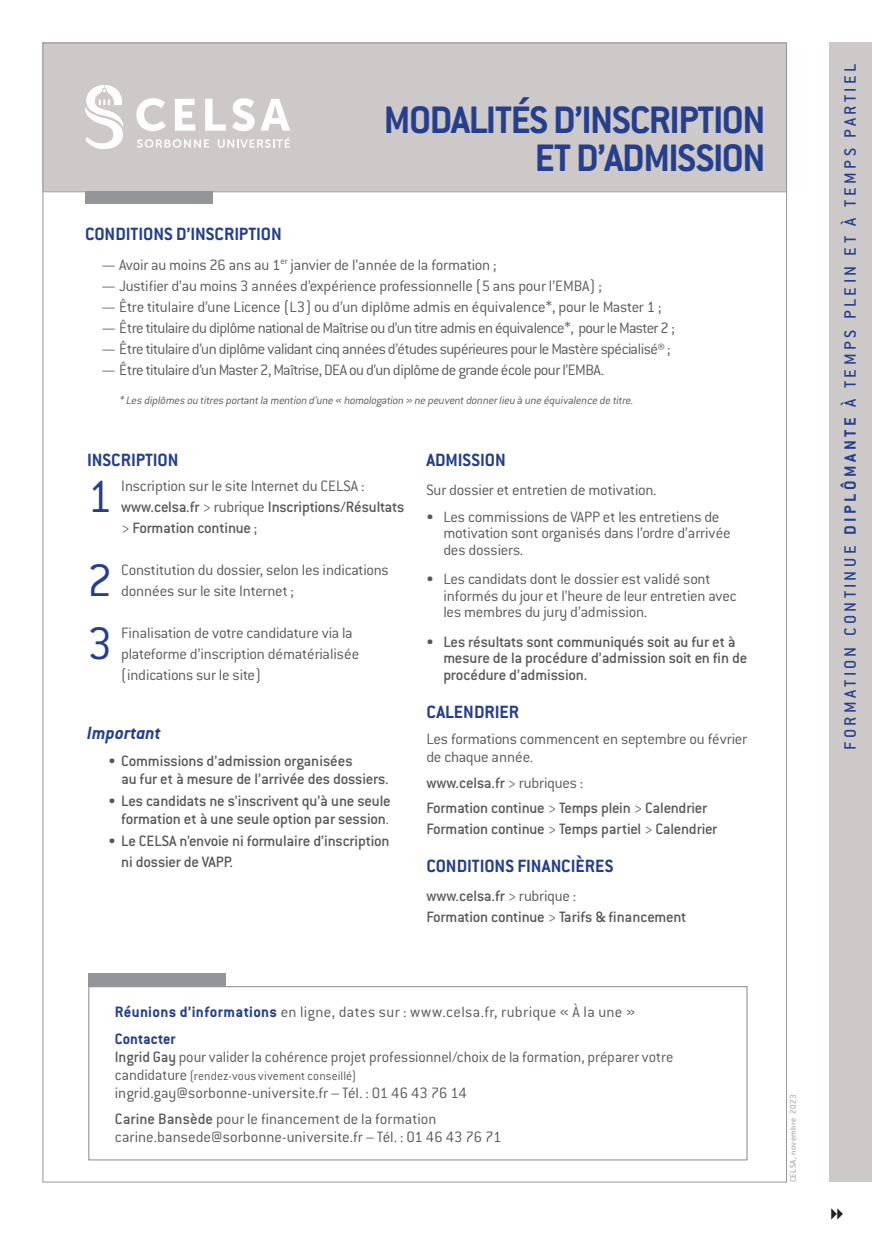
<style>
.page{position:relative;width:872px;height:1242px;background:#fff}
.page>*{position:absolute;margin:0;border:0;box-sizing:border-box;transform-origin:0 0}
.t1{font:300 49.95px "Conduit ITC";color:#253f8e}
.t2{font:700 42px/38.2px "Conduit ITC";letter-spacing:-.03em;color:#253f8e;text-align:right}
.t3{font:700 19.5px "Conduit ITC";color:#253f8e}
.t4{font:italic 700 19.5px "Conduit ITC";color:#253f8e}
.t5{font:500 18px "Conduit ITC";letter-spacing:.19em;color:#253f8e}
.t6{font:300 16.5px/16.5px "Conduit ITC";letter-spacing:-.015em;color:#57585a}
.t7{font:500 16.5px/21px "Conduit ITC";letter-spacing:-.015em;color:#57585a}
.t8{font:300 16.5px "Conduit ITC";letter-spacing:-.035em;color:#57585a}
.t9{font:300 16.5px/26.5px "Conduit ITC";letter-spacing:.02em;color:#57585a}
.t10{font:300 13.5px "Conduit ITC";letter-spacing:.005em;color:#57585a}
.t11{font:italic 300 12px "Conduit ITC";color:#57585a}
.t12{font:300 9px "Conduit ITC";letter-spacing:.05em;color:#939598}
.s1{font-weight:300}
.s2{font-size:13.5px}
.s3{font-weight:700;color:#253f8e}
.s4{font-weight:500}
.s5{font-size:16.5px}
.s6{font-weight:700}
</style>
<div class="page">
<div style="left:43px;top:43px;width:744px;height:148px;background:#cdc9c8"></div>
<hr style="left:43px;top:191px;width:744px;height:1px;background:#939598">
<div style="left:85px;top:191px;width:128px;height:13px;background:#939598"></div>
<div style="left:829px;top:43px;width:43px;height:1139px;background:#cdc9c8"></div>
<svg style="left:137px;top:139px;width:72px;height:9px"></svg>
<svg style="left:218px;top:137px;width:72px;height:11px"></svg>
<svg style="left:85px;top:85px;width:39px;height:64px"></svg>
<svg style="left:136px;top:98px;width:30px;height:33px"></svg>
<svg style="left:175px;top:99px;width:20px;height:32px"></svg>
<svg style="left:205px;top:99px;width:21px;height:32px"></svg>
<svg style="left:232px;top:98px;width:58px;height:33px"></svg>
<div style="left:88px;top:986px;width:659px;height:174px;border:1px solid #939598"></div>
<div style="left:88px;top:973px;width:138px;height:13px;background:#939598"></div>
<h2 class="t2" style="left:384px;top:100px;width:383px">MODALITÉS D’INSCRIPTION<br>ET D’ADMISSION</h2>
<p class="t3" style="left:85px;top:223px;width:115px">CONDITIONS D’INSCRIPTION</p>
<p class="t6" style="left:102px;top:256px;width:396px">— Avoir au moins 26 ans au 1<sup>er</sup> janvier de l’année de la formation ;</p>
<p class="t6" style="left:102px;top:277px;width:501px">— Justifier d’au moins 3 années d’expérience professionnelle (5 ans pour l’EMBA) ;</p>
<p class="t6" style="left:102px;top:298px;width:561px">— Être titulaire d’une Licence (L3) ou d’un diplôme admis en équivalence*, pour le Master 1 ;</p>
<p class="t8" style="left:102px;top:319px;width:574px">— Être titulaire du diplôme national de Maîtrise ou d’un titre admis en équivalence*, pour le Master 2 ;</p>
<p class="t6" style="left:102px;top:340px;width:570px">— Être titulaire d’un diplôme validant cinq années d’études supérieures pour le Mastère spécialisé® ;</p>
<p class="t8" style="left:102px;top:361px;width:503px">— Être titulaire d’un Master 2, Maîtrise, DEA ou d’un diplôme de grande école pour l’EMBA.</p>
<p class="t11" style="left:119px;top:394px;width:517px">* Les diplômes ou titres portantla mention d’une « homologation » ne peuventdonnerlieu à une équivalence de titre.</p>
<p class="t3" style="left:87px;top:448px;width:10px">INSCRIPTION</p>
<h1 class="t1" style="left:87px;top:469px;width:27px">1</h1>
<p class="t6" style="left:121px;top:477px;width:215px">Inscription sur le site Internet du Celsa</p>
<p class="t7" style="left:121px;top:475px;width:284px;text-indent:240px"><span class="s1">: </span>www.celsa.fr <span class="s1">&gt; rubrique</span> Inscriptions/Résultats <span class="s1">&gt;</span> Formation continue <span class="s1">;</span></p>
<h1 class="t1" style="left:87px;top:553px;width:27px">2</h1>
<p class="t6" style="left:121px;top:559px;width:269px;line-height:21px">Constitution du dossier, selon les indications données sur le site Internet ;</p>
<h1 class="t1" style="left:87px;top:616px;width:27px">3</h1>
<p class="t6" style="left:121px;top:622px;width:239px;line-height:21px">Finalisation de votre candidature via la plateforme d’inscription dématérialisée (indications sur le site)</p>
<p class="t4" style="left:87px;top:721px;width:76px">Important</p>
<p class="t7" style="left:121px;top:751px;width:269px;line-height:18px;text-indent:-13px"><span class="s1">•</span> Commissions d’admission organisées<br>au fur et à mesure de l’arrivée des dossiers.</p>
<p class="t7" style="left:108px;top:791px;width:284px;line-height:18px;text-align:right"><span class="s1">•</span> Les candidats ne s’inscrivent qu’à une seule formation et à une seule option par session<span class="s2">.</span></p>
<p class="t7" style="left:108px;top:830px;width:47px"><span class="s1">•</span> Le Celsa</p>
<p class="t7" style="left:121px;top:830px;width:270px;text-indent:58px">n’envoie ni formulaire d’inscription ni dossier de VAPP.</p>
<p class="t3" style="left:426px;top:448px;width:40px">ADMISSION</p>
<p class="t6" style="left:426px;top:482px;width:232px">Sur dossier et entretien de motivation.</p>
<p class="t6" style="left:443px;top:508px;width:289px;text-indent:-17px">• Les commissions de VAPP et les entretiens de motivation sont organisés dans l’ordre d’arrivée des dossiers.</p>
<p class="t6" style="left:443px;top:571px;width:295px;text-indent:-17px">• Les candidats dont le dossier est validé sont informés du jour et l’heure de leur entretien avec les membres du jury d’admission.</p>
<p class="t7" style="left:443px;top:633px;width:305px;line-height:16.5px;text-indent:-17px"><span class="s1">•</span> Les résultats sont communiqués soit au fur et à mesure de la procédure d’admission soit en fin de procédure d’admission.</p>
<p class="t3" style="left:426px;top:700px;width:11px">CALENDRIER</p>
<p class="t6" style="left:426px;top:730px;width:322px;line-height:18px">Les formations commencent en septembre ou février de chaque année.</p>
<p class="t7" style="left:426px;top:769px;width:282px;line-height:25.2px">www.celsa.fr <span class="s1">&gt; rubriques :<br></span>Formation continue <span class="s1">&gt;</span> Temps plein <span class="s1">&gt;</span> Calendrier</p>
<p class="t7" style="left:426px;top:818px;width:292px">Formation continue <span class="s1">&gt;</span> Temps partiel <span class="s1">&gt;</span> Calendrier</p>
<p class="t3" style="left:426px;top:854px;width:10px">CONDITIONS</p>
<p class="t3" style="left:517px;top:854px;width:18px">FINANCI</p>
<p class="t3" style="left:575px;top:854px;width:20px">ÈRES</p>
<p class="t7" style="left:426px;top:885px;width:261px">www.celsa.fr <span class="s1">&gt; rubrique :<br></span>Formation continue <span class="s1">&gt;</span> Tarifs &amp; financement</p>
<p class="t9" style="left:115px;top:998px;width:522px"><span class="s3">RÉUNIONS D’INFORMATIONS</span> en ligne, dates sur : www.celsa.fr, rubrique « À la une »<br><span class="s3">CONTACTER</span></p>
<p class="t6" style="left:115px;top:1048px;width:560px"><span class="s4">Ingrid Gay</span> pour valider la cohérence projet professionnel/choix de la formation, préparer votre</p>
<p class="t10" style="left:115px;top:1068px;width:243px"><span class="s5">candidature</span> (rendez-vous vivement conseillé)</p>
<p class="t6" style="left:115px;top:1079px;width:353px;line-height:26.5px">ingrid.gay@sorbonne-universite.fr – Tél. : 01 46 43 76 14<br><span class="s4">Carine Bansède</span> pour le financement de la formation</p>
<p class="t6" style="left:115px;top:1128px;width:388px">carine.bansede@sorbonne-universite.fr – Tél. : 01 46 43 76 71</p>
<p class="t12" style="left:788px;top:1182px;width:89px;rotate:-90deg">CELSA, novembre 2023</p>
<p class="t5" style="left:840px;top:749px;width:685px;rotate:-90deg">FORMATION CONTINUE <span class="s6">DIPLÔMANTE</span> À TEMPS PLEIN et à temps partiel</p>
</div>
